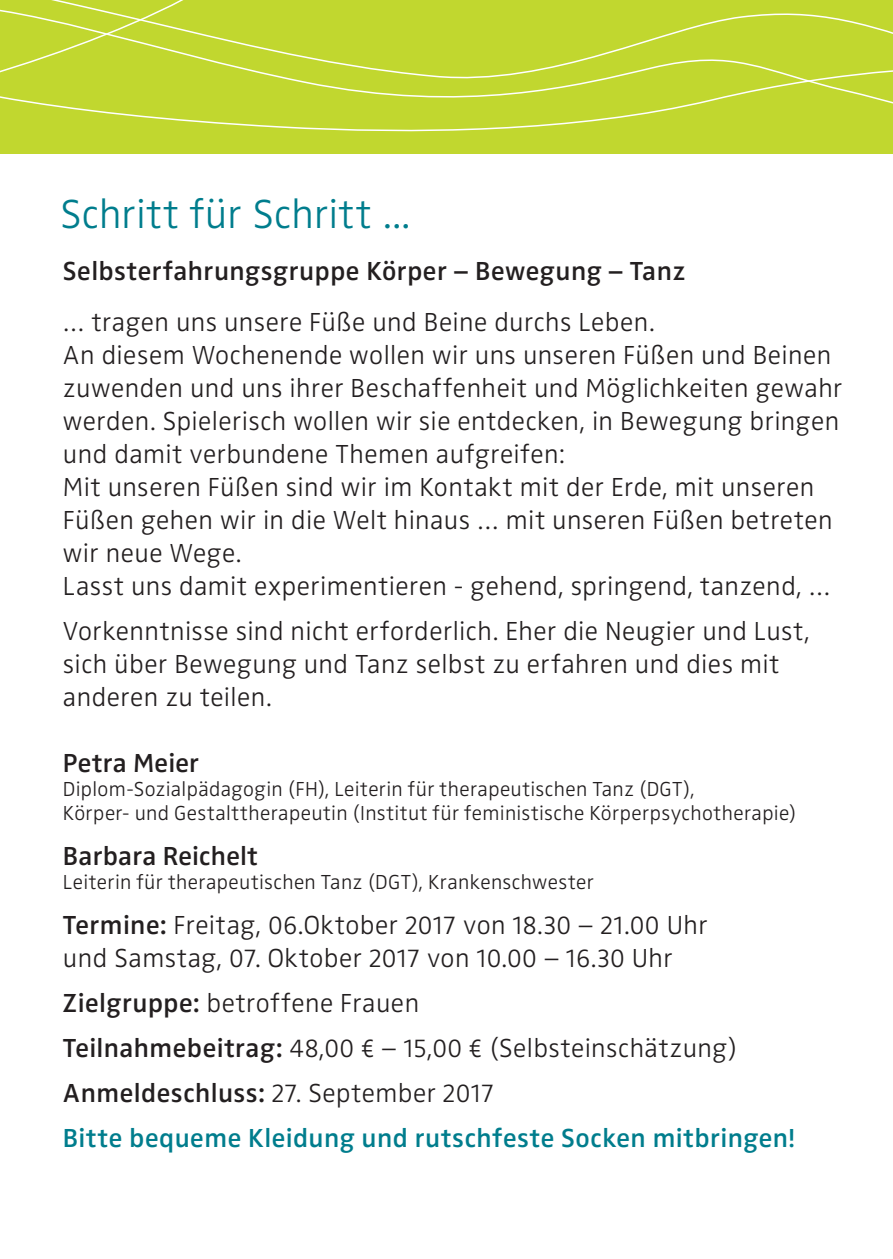
<style>
.page{position:relative;width:893px;height:1259px;background:#fff}
.page>*{position:absolute;margin:0;border:0;box-sizing:border-box;transform-origin:0 0}
.t1{font:42px "Zwo Light LF";letter-spacing:.005em;color:#007d8d}
.t2{font:300 27px/33px "Zwo";letter-spacing:.02em;color:#231f20}
.t3{font:27px/45px "Zwo Light LF";letter-spacing:.015em;color:#231f20}
.t4{font:600 27px "Zwo";letter-spacing:.015em;color:#231f20}
.t5{font:600 27px "Zwo";letter-spacing:.02em;color:#007d8d}
.t6{font:300 21px/24px "Zwo";letter-spacing:.02em;color:#231f20}
.s1{font-family:"Zwo";font-weight:600}
</style>
<div class="page">
<div style="left:0;top:0;width:893px;height:153px;background:#c1d72f"></div>
<h1 class="t1" style="left:60px;top:189px;width:351px">Schritt für Schritt ...</h1>
<p class="t4" style="left:63px;top:255px;width:624px">Selbsterfahrungsgruppe Körper – Bewegung – Tanz</p>
<p class="t2" style="left:63px;top:305px;width:781px">… tragen uns unsere Füße und Beine durchs Leben.<br>An diesem Wochenende wollen wir uns unseren Füßen und Beinen zuwenden und uns ihrer Beschaffenheit und Möglichkeiten gewahr werden. Spielerisch wollen wir sie entdecken, in Bewegung bringen und damit verbundene Themen aufgreifen:<br>Mit unseren Füßen sind wir im Kontakt mit der Erde, mit unseren Füßen gehen wir in die Welt hinaus … mit unseren Füßen betreten wir neue Wege.<br>Lasst uns damit experimentieren - gehend, springend, tanzend, …</p>
<p class="t2" style="left:63px;top:614px;width:748px">Vorkenntnisse sind nicht erforderlich. Eher die Neugier und Lust, sich über Bewegung und Tanz selbst zu erfahren und dies mit anderen zu teilen.</p>
<p class="t4" style="left:63px;top:747px;width:138px">Petra Meier</p>
<p class="t6" style="left:63px;top:777px;width:735px">Diplom-Sozialpädagogin (FH), Leiterin für therapeutischen Tanz (DGT),<br>Körper- und Gestalttherapeutin (Institut für feministische Körperpsychotherapie)</p>
<p class="t4" style="left:63px;top:840px;width:196px">Barbara Reichelt</p>
<p class="t6" style="left:63px;top:870px;width:532px">Leiterin für therapeutischen Tanz (DGT), Krankenschwester</p>
<p class="t3" style="left:63px;top:908px;width:646px;line-height:33px"><span class="s1">Termine:</span> Freitag, 06.Oktober 2017 von 18.30 – 21.00 Uhr und Samstag, 07. Oktober 2017 von 10.00 – 16.30 Uhr</p>
<p class="t3" style="left:63px;top:980px;width:676px"><span class="s1">Zielgruppe:</span> betroffene Frauen<br><span class="s1">Teilnahmebeitrag:</span> 48,00 € – 15,00 € (Selbsteinschätzung)<br><span class="s1">Anmeldeschluss:</span> 27. September 2017</p>
<p class="t5" style="left:63px;top:1122px;width:734px">Bitte bequeme Kleidung und rutschfeste Socken mitbringen!</p>
</div>
